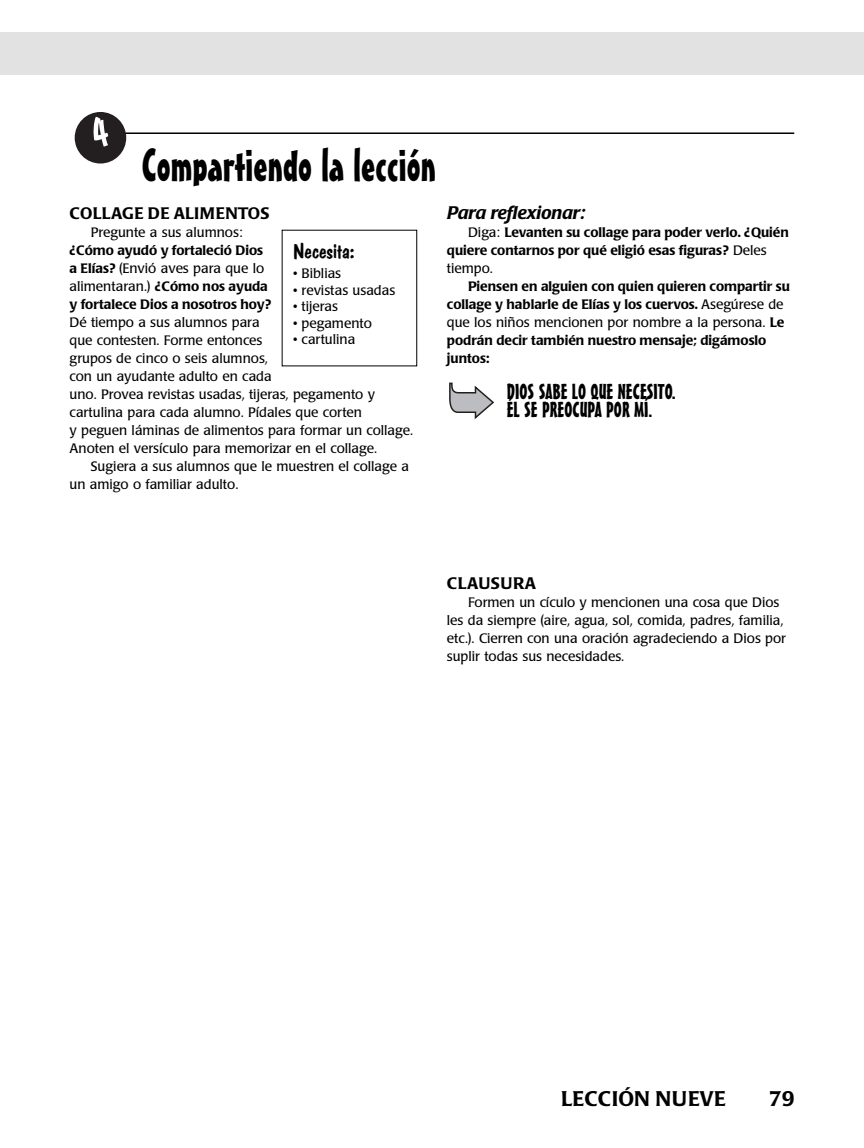
<style>
.page{position:relative;width:864px;height:1148px;background:#fff}
.page>*{position:absolute;margin:0;border:0;box-sizing:border-box;transform-origin:0 0}
.t1{font:45px "Mister Earl BT";color:#000}
.t2{font:21px/18px "Mister Earl BT";color:#000}
.t3{font:500 21px "Poppl Laudatio";color:#000}
.t4{font:21px "Dom Casual D";color:#000;scale:1.05 1}
.t5{font:italic 500 18px "Poppl Laudatio";color:#000}
.t6{font:500 16.5px "Poppl Laudatio";letter-spacing:.02em;color:#000}
.t7{font:13.5px/18px "Poppl Laudatio";color:#000}
.t8{font:500 13.5px/18px "Poppl Laudatio";color:#000}
.s1{font-weight:400}
</style>
<div class="page">
<hr style="left:124px;top:132px;width:670px;height:2px;background:#000">
<div style="left:0;top:32px;width:864px;height:42px;background:#e2e2e2"></div>
<svg style="left:449px;top:382px;width:45px;height:37px"></svg>
<svg style="left:75px;top:112px;width:51px;height:51px"></svg>
<h1 class="t1" style="left:142px;top:148px;width:296px">Compartiendo la lección</h1>
<p class="t6" style="left:70px;top:207px;width:201px">COLLAGE DE ALIMENTOS</p>
<p class="t7" style="left:91px;top:225px;width:153px">Pregunte a sus alumnos:</p>
<p class="t8" style="left:70px;top:243px;width:203px">¿Cómo ayudó y fortaleció Dios a Elías? <span class="s1">(Envió aves para que lo alimentaran.)</span> ¿Cómo nos ayuda y fortalece Dios a nosotros hoy?</p>
<p class="t7" style="left:70px;top:315px;width:345px">Dé tiempo a sus alumnos para<br>que contesten. Forme entonces<br>grupos de cinco o seis alumnos,<br>con un ayudante adulto en cada<br>uno. Provea revistas usadas, tijeras, pegamento y cartulina para cada alumno. Pídales que corten<br>y peguen láminas de alimentos para formar un collage.<br>Anoten el versículo para memorizar en el collage.</p>
<p class="t7" style="left:70px;top:459px;width:341px;text-indent:21px">Sugiera a sus alumnos que le muestren el collage a un amigo o familiar adulto.</p>
<h2 class="t4" style="left:293px;top:239px;width:60px">Necesita:</h2>
<p class="t7" style="left:293px;top:266px;width:50px">• Biblias</p>
<p class="t7" style="left:293px;top:282px;width:104px">• revistas usadas</p>
<p class="t7" style="left:293px;top:299px;width:47px">• tijeras</p>
<p class="t7" style="left:293px;top:315px;width:80px">• pegamento</p>
<p class="t7" style="left:293px;top:332px;width:64px">• cartulina</p>
<h3 class="t5" style="left:447px;top:205px;width:140px">Para reflexionar:</h3>
<p class="t8" style="left:447px;top:224px;width:344px;text-indent:21px"><span class="s1">Diga:</span> Levanten su collage para poder verlo. ¿Quién quiere contarnos por qué eligió esas figuras? <span class="s1">Deles tiempo.</span></p>
<p class="t8" style="left:447px;top:278px;width:345px;text-indent:21px">Piensen en alguien con quien quieren compartir su collage y hablarle de Elías y los cuervos. <span class="s1">Asegúrese de que los niños mencionen por nombre a la persona.</span> Le podrán decir también nuestro mensaje; digámoslo juntos:</p>
<h2 class="t2" style="left:507px;top:383px;width:171px">DIOS SABE LO QUE NECESITO.<br>ÉL SE PREOCUPA POR MÍ.</h2>
<p class="t6" style="left:447px;top:576px;width:91px">CLAUSURA</p>
<p class="t7" style="left:447px;top:594px;width:341px;text-indent:21px">Formen un cículo y mencionen una cosa que Dios les da siempre (aire, agua, sol, comida, padres, familia, etc.). Cierren con una oración agradeciendo a Dios por suplir todas sus necesidades.</p>
<h2 class="t3" style="left:561px;top:1090px;width:166px">LECCIÓN NUEVE</h2>
<h2 class="t3" style="left:769px;top:1090px;width:27px">79</h2>
</div>
